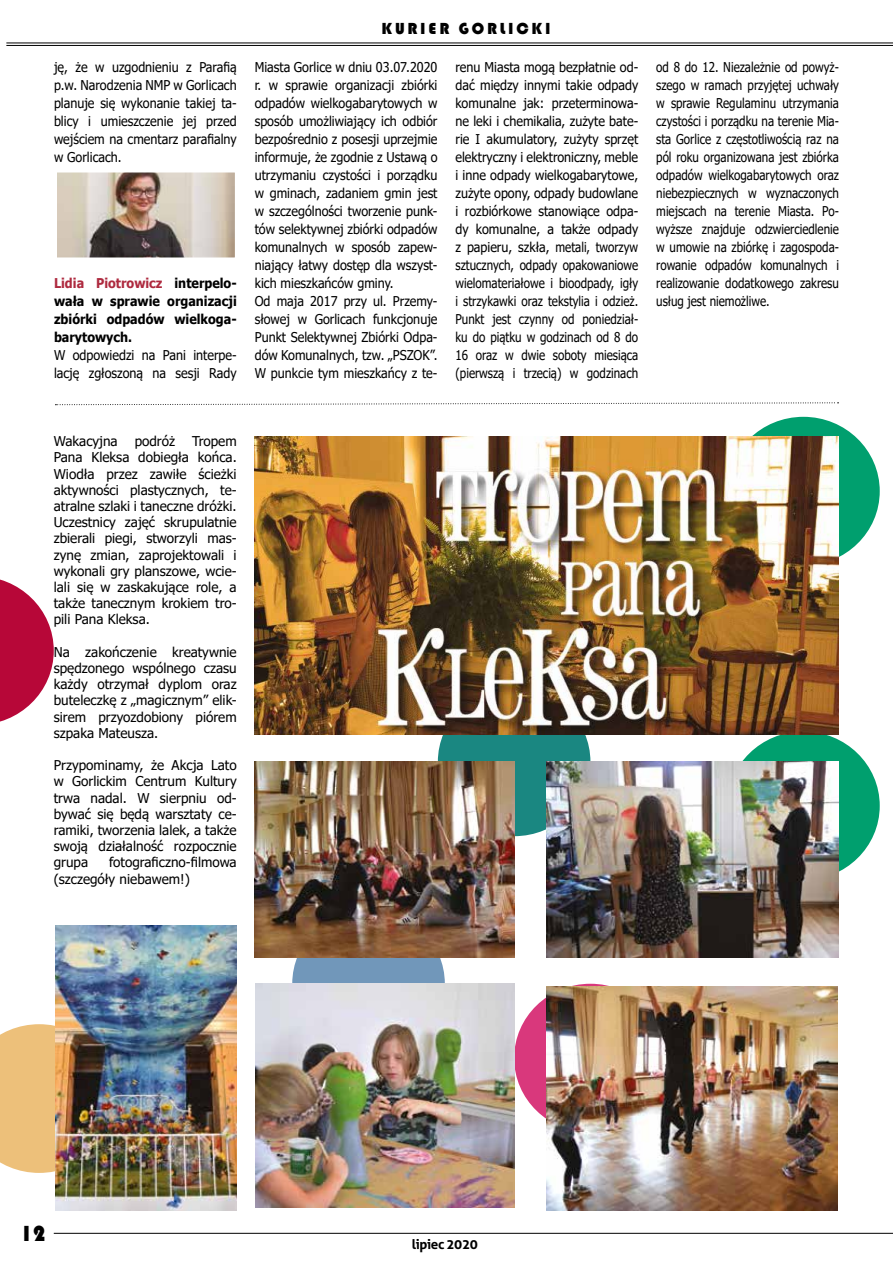
<style>
.page{position:relative;width:893px;height:1263px;background:#fff}
.page>*{position:absolute;margin:0;border:0;box-sizing:border-box;transform-origin:0 0}
.t1{font:22.5px "Bauhaus 93";color:#000}
.t2{font:16.5px "Bauhaus 93";letter-spacing:.17em;color:#000}
.t3{font:13.5px/18px "Tahoma";color:#000;text-align:justify;scale:.93 1}
.t4{font:13.5px/16.2px "Tahoma";color:#000;text-align:justify}
.t5{font:13.5px/18px "Tahoma";color:#000;text-align:justify;scale:.86 1}
.t6{font:700 13.5px/18px "Tahoma";color:#000;text-align:justify;scale:.93 1}
.t7{font:700 13.5px "Aller";letter-spacing:-.03em;color:#000}
.s1{color:#ae2a3f}
</style>
<div class="page">
<hr style="left:6px;top:43px;width:887px;height:1px;background:#000">
<hr style="left:6px;top:45px;width:887px;height:1px;background:#000">
<hr style="left:54px;top:1233px;width:839px;height:1px;background:#000">
<div style="left:727px;top:731px;width:153px;height:149px;background:#009f6e;border-radius:50%"></div>
<img style="left:58px;top:173px;width:176px;height:83px">
<div style="left:54px;top:169px;width:184px;height:91px;border:3px solid #fff"></div>
<div style="left:0;top:1024px;width:55px;height:149px;background:#edc07a"></div>
<div style="left:438px;top:687px;width:152px;height:149px;background:#1a8781;border-radius:50%"></div>
<div style="left:727px;top:417px;width:153px;height:148px;background:#009f6e;border-radius:50%"></div>
<div style="left:292px;top:909px;width:153px;height:149px;background:#7197ba;border-radius:50%"></div>
<div style="left:514px;top:984px;width:153px;height:148px;background:#d9387c;border-radius:50%"></div>
<svg style="left:0;top:579px;width:54px;height:143px"></svg>
<img style="left:255px;top:436px;width:584px;height:299px">
<svg style="left:55px;top:402px;width:783px;height:3px"></svg>
<img style="left:55px;top:925px;width:182px;height:285px">
<img style="left:255px;top:762px;width:259px;height:195px">
<img style="left:547px;top:762px;width:292px;height:195px">
<img style="left:547px;top:986px;width:291px;height:224px">
<img style="left:256px;top:984px;width:258px;height:224px">
<p class="t3" style="left:54px;top:59px;width:198px">ję, że w uzgodnieniu z Parafią p.w. Narodzenia NMP w Gorlicach planuje się wykonanie takiej ta&shy;blicy i umieszczenie jej przed wejściem na cmentarz parafialny w Gorlicach.</p>
<p class="t6" style="left:54px;top:275px;width:198px"><span class="s1">Lidia Piotrowicz</span> interpelo&shy;wała w sprawie organizacji zbiórki odpadów wielkoga&shy;barytowych.</p>
<p class="t3" style="left:54px;top:347px;width:198px">W odpowiedzi na Pani interpe&shy;lację zgłoszoną na sesji Rady</p>
<p class="t2" style="left:382px;top:19px;width:170px">KURIER GORLICKI</p>
<p class="t3" style="left:255px;top:59px;width:198px;text-align:left">Miasta Gorlice w dniu 03.07.2020 r. w sprawie organizacji zbiórki odpadów wielkogabarytowych w sposób umożliwiający ich odbiór bezpośrednio z posesji uprzejmie informuje, że zgodnie z Ustawą o utrzymaniu czystości i porządku w gminach, zadaniem gmin jest w szczególności tworzenie punk&shy;tów selektywnej zbiórki odpadów komunalnych w sposób zapew&shy;niający łatwy dostęp dla wszyst&shy;kich mieszkańców gminy.<br>Od maja 2017 przy ul. Przemy&shy;słowej w Gorlicach funkcjonuje<br>Punkt Selektywnej Zbiórki Odpa&shy;dów Komunalnych, tzw. „PSZOK”.<br>W punkcie tym mieszkańcy z te-</p>
<p class="t3" style="left:455px;top:59px;width:198px">renu Miasta mogą bezpłatnie od&shy;dać między innymi takie odpady komunalne jak: przeterminowa&shy;ne leki i chemikalia, zużyte bate&shy;rie I akumulatory, zużyty sprzęt elektryczny i elektroniczny, meble i inne odpady wielkogabarytowe, zużyte opony, odpady budowlane i rozbiórkowe stanowiące odpa&shy;dy komunalne, a także odpady z papieru, szkła, metali, tworzyw sztucznych, odpady opakowaniowe wielomateriałowe i bioodpady, igły i strzykawki oraz tekstylia i odzież.<br>Punkt jest czynny od poniedział&shy;ku do piątku w godzinach od 8 do 16 oraz w dwie soboty miesiąca (pierwszą i trzecią) w godzinach</p>
<p class="t5" style="left:656px;top:59px;width:214px">od 8 do 12. Niezależnie od powyż&shy;szego w ramach przyjętej uchwały w sprawie Regulaminu utrzymania czystości i porządku na terenie Mia&shy;sta Gorlice z częstotliwością raz na pól roku organizowana jest zbiórka odpadów wielkogabarytowych oraz niebezpiecznych w wyznaczonych miejscach na terenie Miasta. Po&shy;wyższe znajduje odzwierciedlenie w umowie na zbiórkę i zagospoda&shy;rowanie odpadów komunalnych i realizowanie dodatkowego zakresu usług jest niemożliwe.</p>
<p class="t4" style="left:54px;top:434px;width:65px">Wakacyjna</p>
<p class="t4" style="left:135px;top:434px;width:42px">podróż</p>
<p class="t4" style="left:54px;top:434px;width:184px;text-indent:138px">Tropem Pana Kleksa dobiegła końca.<br>Wiodła przez zawiłe ścieżki aktywności plastycznych, te&shy;atralne szlaki i taneczne dróżki.<br>Uczestnicy zajęć skrupulatnie zbierali piegi, stworzyli mas&shy;zynę zmian, zaprojektowali i wykonali gry planszowe, wcie&shy;lali się w zaskakujące role, a także tanecznym krokiem tro&shy;pili Pana Kleksa.</p>
<p class="t4" style="left:54px;top:644px;width:184px">Na zakończenie kreatywnie spędzonego wspólnego czasu każdy otrzymał dyplom oraz buteleczkę z „magicznym” elik&shy;sirem przyozdobiony piórem szpaka Mateusza.</p>
<p class="t4" style="left:54px;top:758px;width:184px">Przypominamy, że Akcja Lato w Gorlickim Centrum Kultury trwa nadal. W sierpniu od&shy;bywać się będą warsztaty ce&shy;ramiki, tworzenia lalek, a także swoją działalność rozpocznie grupa</p>
<p class="t4" style="left:54px;top:855px;width:184px;text-indent:55px">fotograficzno-filmowa (szczegóły niebawem!)</p>
<h1 class="t1" style="left:20px;top:1221px;width:27px">12</h1>
<p class="t7" style="left:412px;top:1235px;width:67px">lipiec 2020</p>
</div>
